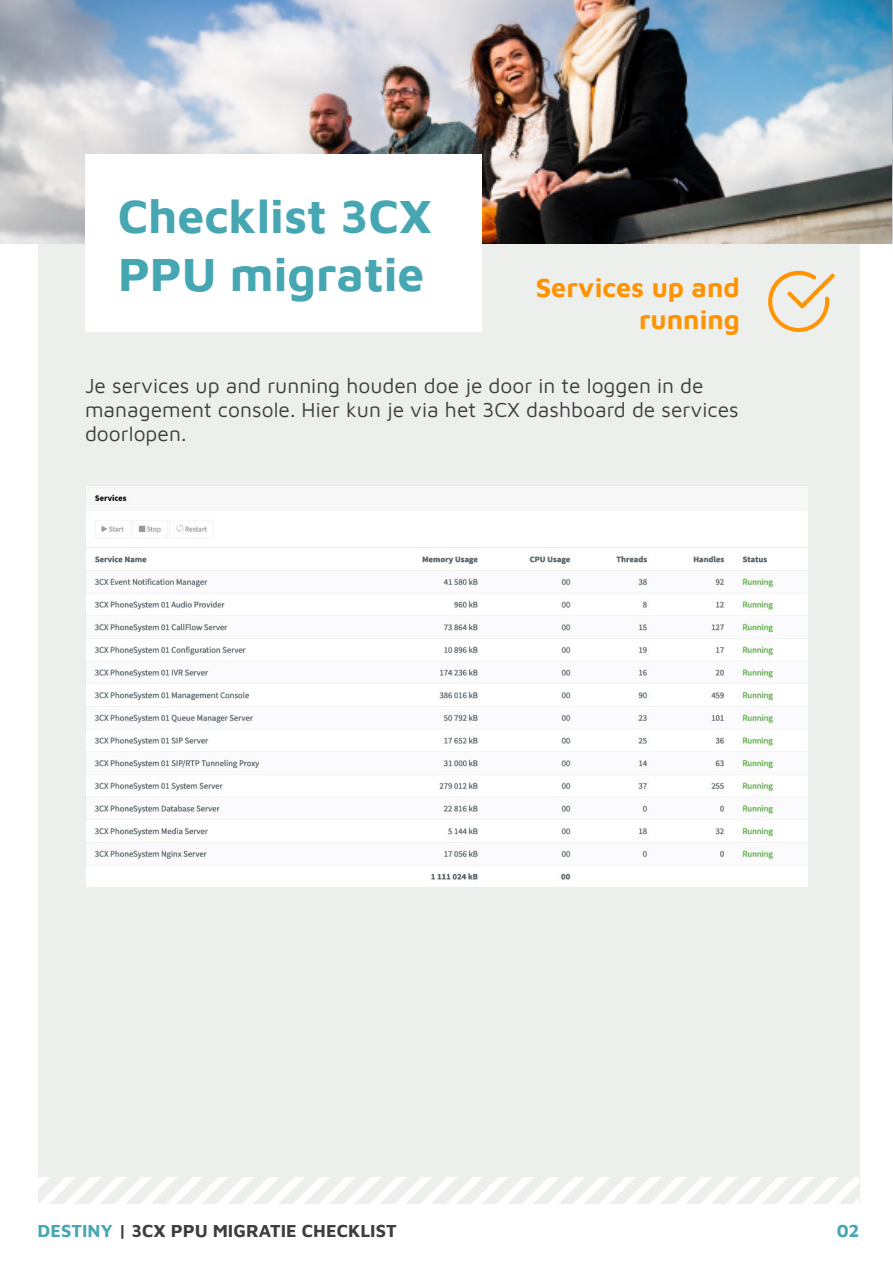
<style>
.page{position:relative;width:893px;height:1263px;background:#fff}
.page>*{position:absolute;margin:0;border:0;box-sizing:border-box;transform-origin:0 0}
.Titel_whitepaper{font:700 48px/57.6px "Maven Pro";color:#46a7b3}
.Groene_koppen{font:700 27px/32.4px "Maven Pro";color:#fe9304;text-align:right}
.Platte_tekst{font:21px/24px "Maven Pro";color:#3e3e3e}
.Inleidingen{font:700 18px "Maven Pro";color:#3e3e3e}
.Inleidingen-2{font:700 18px "Maven Pro";color:#46a7b3}
.s1{color:#46a7b3}
</style>
<div class="page">
<div style="left:38px;top:85px;width:822px;height:1093px;background:#edefed"></div>
<img style="left:0;top:0;width:893px;height:243px">
<div style="left:85px;top:155px;width:397px;height:177px;background:#fff"></div>
<svg style="left:38px;top:1178px;width:821px;height:25px"></svg>
<img style="left:86px;top:486px;width:722px;height:401px">
<svg style="left:768px;top:271px;width:67px;height:61px"></svg>
<p class="Titel_whitepaper" style="left:118px;top:185px;width:315px">Checklist 3CX<br>PPU migratie</p>
<p class="Groene_koppen" style="left:536px;top:270px;width:206px">Services up and running</p>
<p class="Platte_tekst" style="left:85px;top:372px;width:655px">Je services up and running houden doe je door in te loggen in de management console. Hier kun je via het 3CX dashboard de services doorlopen.</p>
<p class="Inleidingen" style="left:38px;top:1218px;width:361px"><span class="s1">DESTINY</span> | 3CX PPU MIGRATIE CHECKLIST</p>
<p class="Inleidingen-2" style="left:837px;top:1218px;width:24px">02</p>
</div>
